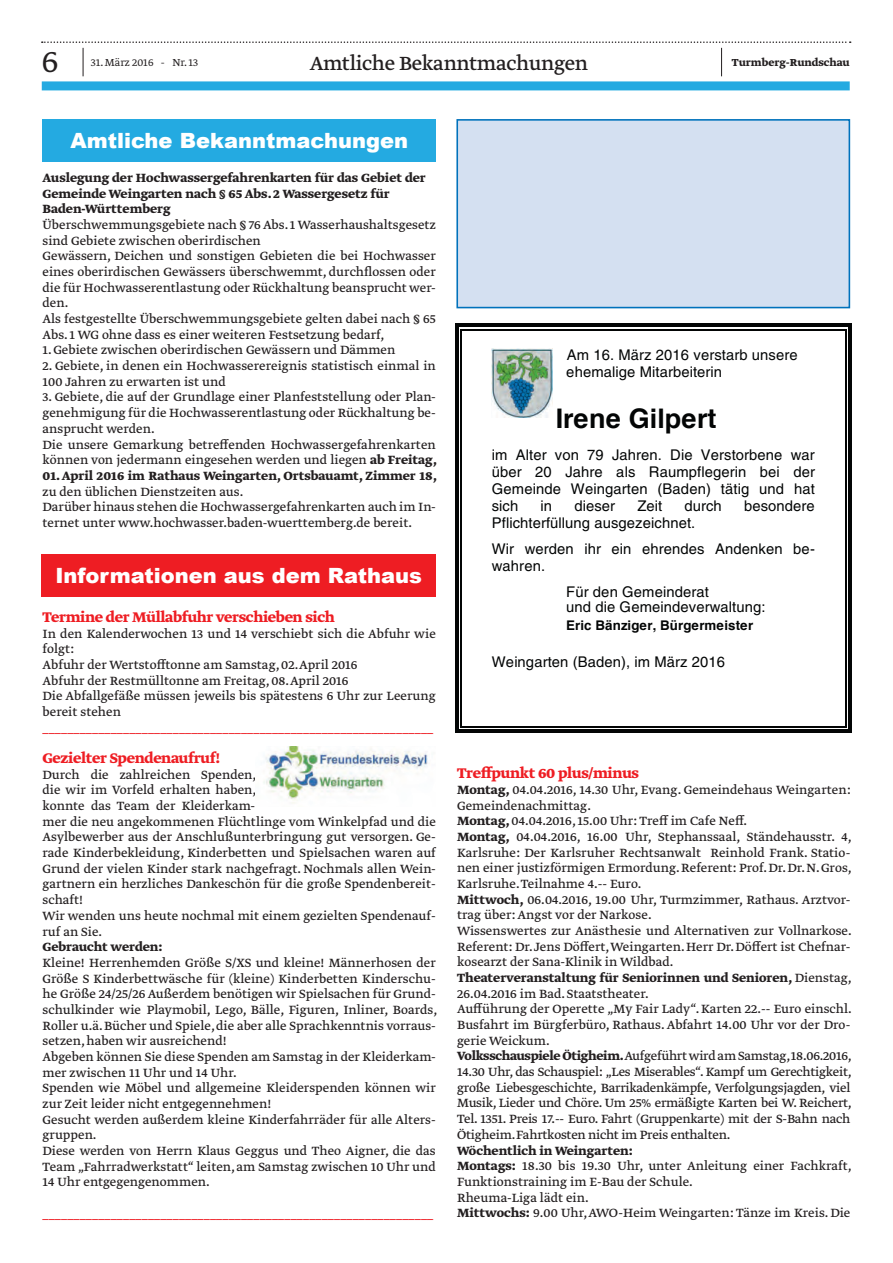
<style>
.page{position:relative;width:893px;height:1263px;background:#fff}
.page>*{position:absolute;margin:0;border:0;box-sizing:border-box;transform-origin:0 0}
.t1{font:300 36px "Greta Text Std";color:#231f20}
.t2{font:700 27px "Helvetica";color:#030505}
.t3{font:22.5px "Greta Text Std";letter-spacing:-.015em;color:#231f20}
.t4{font:900 21px "Arial";color:#fff}
.t5{font:700 16.5px "Greta Text Std";letter-spacing:-.02em;color:#ee1d23}
.t6{font:14.7px/17.1px "Helvetica";letter-spacing:.01em;color:#030505}
.t7{font:14.1px/15.8px "Greta Text Std Regular Min";color:#231f20}
.t8{font:14.1px/15.8px "Greta Text Std Regular Min";letter-spacing:-.02em;color:#231f20}
.t9{font:700 14.1px/15.8px "Greta Text Std";color:#231f20}
.t10{font:14.1px "Greta Text Std Regular Min";color:#ee1d23}
.t11{font:700 13.35px "Helvetica";letter-spacing:.005em;color:#030505}
.t12{font:700 12px "Greta Text Std";color:#231f20}
.t13{font:300 12px "Greta Text Std";color:#231f20}
.s1{font-family:"Greta Text Std";font-weight:700}
.s2{font-family:"Greta Text Std Regular Min";font-weight:400}
</style>
<div class="page">
<svg style="left:42px;top:41px;width:809px;height:35px"></svg>
<div style="left:42px;top:81px;width:808px;height:9px;background:#24aae1"></div>
<div style="left:41px;top:554px;width:395px;height:43px;background:#ee1d23"></div>
<div style="left:43px;top:119px;width:393px;height:43px;background:#24aae1"></div>
<img style="left:263px;top:746px;width:165px;height:58px">
<img style="left:491px;top:348px;width:61px;height:69px">
<svg style="left:455px;top:324px;width:7px;height:6px"></svg>
<svg style="left:462px;top:324px;width:383px;height:3px"></svg>
<hr style="left:462px;top:329px;width:383px;height:1px;background:#030505">
<svg style="left:845px;top:324px;width:6px;height:6px"></svg>
<hr style="left:455px;top:330px;width:4px;height:396px;background:#030505">
<hr style="left:460px;top:330px;width:2px;height:396px;background:#030505">
<svg style="left:848px;top:330px;width:3px;height:396px"></svg>
<hr style="left:845px;top:330px;width:1px;height:396px;background:#030505">
<svg style="left:455px;top:726px;width:7px;height:7px"></svg>
<hr style="left:462px;top:729px;width:383px;height:4px;background:#030505">
<hr style="left:462px;top:726px;width:383px;height:1px;background:#030505">
<svg style="left:845px;top:726px;width:6px;height:7px"></svg>
<div style="left:457px;top:120px;width:392px;height:188px;background:#d4e0f1"></div>
<div style="left:456px;top:119px;width:394px;height:189px;border:2px solid #0072bc"></div>
<h1 class="t1" style="left:42px;top:41px;width:18px">6</h1>
<p class="t13" style="left:91px;top:56px;width:109px">31. März 2016 - Nr. 13</p>
<h3 class="t3" style="left:310px;top:50px;width:280px">Amtliche Bekanntmachungen</h3>
<p class="t12" style="left:732px;top:56px;width:119px">Turmberg-Rundschau</p>
<h3 class="t4" style="left:70px;top:125px;width:339px">Amtliche Bekanntmachungen</h3>
<p class="t9" style="left:43px;top:170px;width:385px">Auslegung der Hochwassergefahrenkarten fü r das Gebiet der<br>Gemeinde Weingarten nach § 65 Abs. 2 Wassergesetz fü r<br>Baden-Wü rttemberg</p>
<p class="t7" style="left:43px;top:218px;width:395px">Überschwemmungsgebiete nach § 76 Abs. 1 Wasserhaushaltsgesetz sind Gebiete zwischen oberirdischen<br>Gewässern, Deichen und sonstigen Gebieten die bei Hochwasser eines oberirdischen Gewässers ü berschwemmt, durchflossen oder die fü r Hochwasserentlastung oder Rü ckhaltung beansprucht wer&shy;den.<br>Als festgestellte Überschwemmungsgebiete gelten dabei nach § 65<br>Abs. 1 WG ohne dass es einer weiteren Festsetzung bedarf,</p>
<p class="t7" style="left:43px;top:343px;width:354px">1. Gebiete zwischen oberirdischen Gewässern und Dämmen</p>
<p class="t7" style="left:43px;top:359px;width:395px">2. Gebiete, in denen ein Hochwasserereignis statistisch einmal in<br>100 Jahren zu erwarten ist und</p>
<p class="t7" style="left:43px;top:390px;width:396px">3. Gebiete, die auf der Grundlage einer Planfeststellung oder Plan&shy;genehmigung fü r die Hochwasserentlastung oder Rü ckhaltung be&shy;ansprucht werden.<br>Die unsere Gemarkung betreffenden Hochwassergefahrenkarten können von jedermann eingesehen werden und liegen <span class="s1">ab Freitag,</span></p>
<p class="t9" style="left:43px;top:468px;width:396px">01. April 2016 im Rathaus Weingarten, Ortsbauamt, Zimmer 18,</p>
<p class="t7" style="left:43px;top:484px;width:395px">zu den ü blichen Dienstzeiten aus.<br>Darü ber hinaus stehen die Hochwassergefahrenkarten auch im In&shy;ternet unter www.hochwasser.baden-wuerttemberg.de bereit.</p>
<h3 class="t4" style="left:55px;top:560px;width:368px">Informationen aus dem Rathaus</h3>
<p class="t5" style="left:43px;top:607px;width:294px">Termine der Mü llabfuhr verschieben sich</p>
<p class="t7" style="left:43px;top:626px;width:395px">In den Kalenderwochen 13 und 14 verschiebt sich die Abfuhr wie folgt:<br>Abfuhr der Wertstofftonne am Samstag, 02. April 2016<br>Abfuhr der Restmü lltonne am Freitag, 08. April 2016<br>Die Abfallgefäße mü ssen jeweils bis spätestens 6 Uhr zur Leerung bereit stehen</p>
<p class="t10" style="left:43px;top:719px;width:392px">_______________________________________________________________</p>
<p class="t5" style="left:43px;top:748px;width:179px">Gezielter Spendenaufruf!</p>
<p class="t7" style="left:43px;top:767px;width:395px">Durch die zahlreichen Spenden,<br>die wir im Vorfeld erhalten haben,<br>konnte das Team der Kleiderkam-<br>mer die neu angekommenen Flü chtlinge vom Winkelpfad und die Asylbewerber aus der Anschlußunterbringung gut versorgen. Ge&shy;rade Kinderbekleidung, Kinderbetten und Spielsachen waren auf Grund der vielen Kinder stark nachgefragt. Nochmals allen Wein&shy;gartnern ein herzliches Dankeschön fü r die große Spendenbereit&shy;schaft!<br>Wir wenden uns heute nochmal mit einem gezielten Spendenauf&shy;ruf an Sie.</p>
<p class="t9" style="left:43px;top:940px;width:122px">Gebraucht werden:</p>
<p class="t7" style="left:43px;top:955px;width:396px">Kleine! Herrenhemden Größe S/XS und kleine! Männerhosen der Größe S Kinderbettwäsche fü r (kleine) Kinderbetten Kinderschu&shy;he Größe 24/25/26 Außerdem benötigen wir Spielsachen fü r Grund&shy;schulkinder wie Playmobil, Lego, Bälle, Figuren, Inliner, Boards, Roller u.ä. Bü cher und Spiele, die aber alle Sprachkenntnis vorraus&shy;setzen, haben wir ausreichend!<br>Abgeben können Sie diese Spenden am Samstag in der Kleiderkam&shy;mer zwischen 11 Uhr und 14 Uhr.<br>Spenden wie Möbel und allgemeine Kleiderspenden können wir zur Zeit leider nicht entgegennehmen!<br>Gesucht werden außerdem kleine Kinderfahrräder fü r alle Alters&shy;gruppen.<br>Diese werden von Herrn Klaus Geggus und Theo Aigner, die das Team „Fahrradwerkstatt“ leiten, am Samstag zwischen 10 Uhr und 14 Uhr entgegengenommen.</p>
<p class="t10" style="left:43px;top:1205px;width:392px">_______________________________________________________________</p>
<p class="t6" style="left:566px;top:347px;width:233px;line-height:16.5px">Am 16. März 2016 verstarb unsere ehemalige Mitarbeiterin</p>
<h2 class="t2" style="left:556px;top:397px;width:162px">Irene Gilpert</h2>
<p class="t6" style="left:492px;top:446px;width:325px;text-align:justify">im Alter von 79 Jahren. Die Verstorbene war über 20 Jahre als Raumpflegerin bei der Gemeinde Weingarten (Baden) tätig und hat sich</p>
<p class="t6" style="left:541px;top:497px;width:13px">in</p>
<p class="t6" style="left:574px;top:497px;width:42px">dieser</p>
<p class="t6" style="left:637px;top:497px;width:26px">Zeit</p>
<p class="t6" style="left:684px;top:497px;width:39px">durch</p>
<p class="t6" style="left:744px;top:497px;width:72px">besondere</p>
<p class="t6" style="left:492px;top:510px;width:325px;line-height:26px">Pflichterfüllung ausgezeichnet.<br>Wir werden ihr ein ehrendes Andenken be-</p>
<p class="t6" style="left:492px;top:557px;width:55px">wahren.</p>
<p class="t6" style="left:566px;top:584px;width:201px;line-height:15.1px">Für den Gemeinderat<br>und die Gemeindeverwaltung:</p>
<p class="t11" style="left:566px;top:615px;width:188px">Eric Bänziger, Bürgermeister</p>
<p class="t6" style="left:492px;top:653px;width:235px">Weingarten (Baden), im März 2016</p>
<p class="t5" style="left:457px;top:763px;width:183px">Treffpunkt 60 plus/minus</p>
<p class="t7" style="left:457px;top:782px;width:396px"><span class="s1">Montag,</span> 04.04.2016, 14.30 Uhr, Evang. Gemeindehaus Weingarten:<br>Gemeindenachmittag.<br><span class="s1">Montag,</span> 04.04.2016, 15.00 Uhr: Treff im Cafe Neff.<br><span class="s1">Montag,</span> 04.04.2016, 16.00 Uhr, Stephanssaal, Ständehausstr. 4, Karlsruhe: Der Karlsruher Rechtsanwalt Reinhold Frank. Statio&shy;nen einer justizförmigen Ermordung. Referent: Prof. Dr. Dr. N. Gros, Karlsruhe. Teilnahme 4.-- Euro.<br><span class="s1">Mittwoch,</span> 06.04.2016, 19.00 Uhr, Turmzimmer, Rathaus. Arztvor&shy;trag ü ber: Angst vor der Narkose.<br>Wissenswertes zur Anästhesie und Alternativen zur Vollnarkose.<br>Referent: Dr. Jens Döffert, Weingarten. Herr Dr. Döffert ist Chefnar&shy;kosearzt der Sana-Klinik in Wildbad.</p>
<p class="t9" style="left:457px;top:970px;width:396px">Theaterveranstaltung fü r Seniorinnen und Senioren, <span class="s2">Dienstag,</span></p>
<p class="t8" style="left:457px;top:986px;width:396px">26.04.2016 im Bad. Staatstheater.<br>Auffü hrung der Operette „My Fair Lady“. Karten 22.-- Euro einschl.<br>Busfahrt im Bü rgferbü ro, Rathaus. Abfahrt 14.00 Uhr vor der Dro&shy;gerie Weickum.<br><span class="s1">Volksschauspiele Ötigheim.</span>Aufgefü hrt wird am Samstag,18.06.2016, 14.30 Uhr, das Schauspiel: „Les Miserables“. Kampf um Gerechtigkeit, große Liebesgeschichte, Barrikadenkämpfe, Verfolgungsjagden, viel Musik, Lieder und Chöre. Um 25% ermäßigte Karten bei W. Reichert, Tel. 1351. Preis 17.-- Euro. Fahrt (Gruppenkarte) mit der S-Bahn nach Ötigheim. Fahrtkosten nicht im Preis enthalten.</p>
<p class="t9" style="left:457px;top:1143px;width:177px">Wöchentlich in Weingarten:</p>
<p class="t7" style="left:457px;top:1159px;width:396px"><span class="s1">Montags:</span> 18.30 bis 19.30 Uhr, unter Anleitung einer Fachkraft, Funktionstraining im E-Bau der Schule.<br>Rheuma-Liga lädt ein.<br><span class="s1">Mittwochs:</span> 9.00 Uhr, AWO-Heim Weingarten: Tänze im Kreis. Die</p>
</div>
